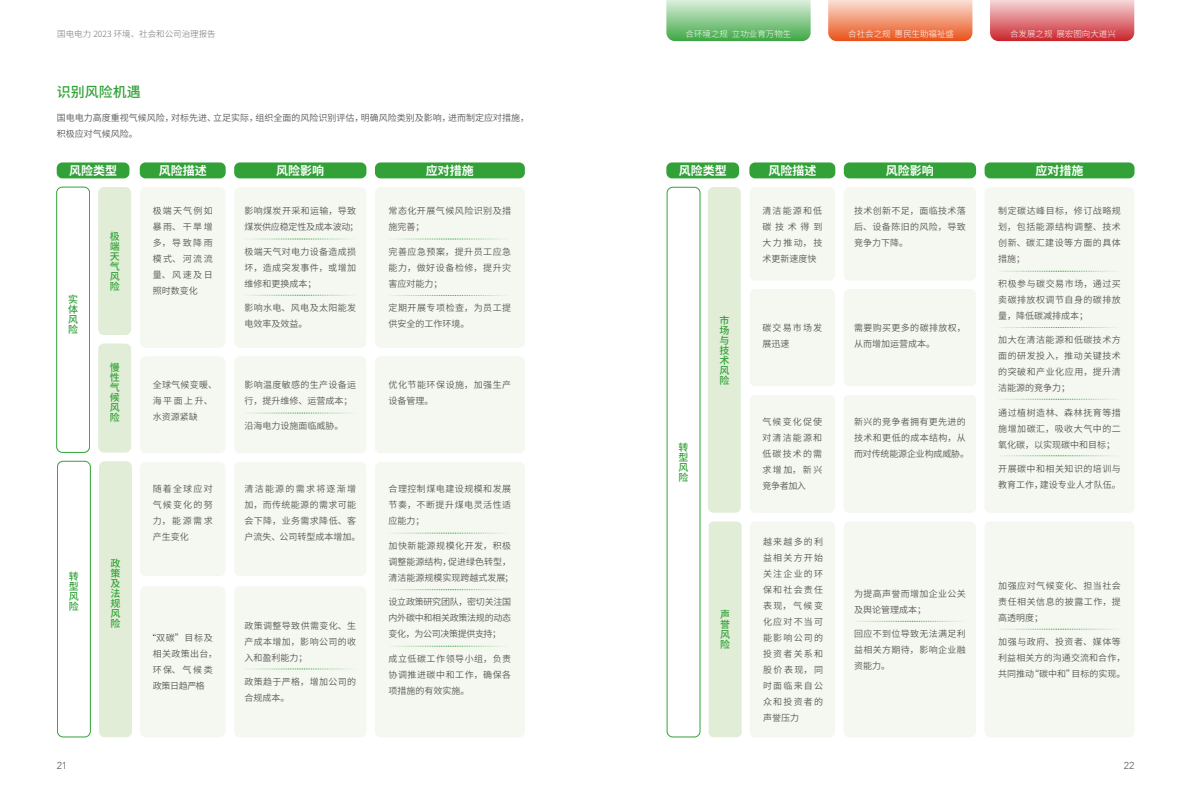
<style>
.page{position:relative;width:1191px;height:808px;background:#fff}
.page>*{position:absolute;margin:0;border:0;box-sizing:border-box;transform-origin:0 0}
.t1{font:500 14px "Source Han Sans CN";color:#32a238}
.t2{font:700 12px "Source Han Sans CN";color:#fff}
.t3{font:500 10px/10px "Source Han Sans CN";color:#32a238;text-align:justify}
.t4{font:300 10px "Avenir";color:#595757}
.t5{font:9px/16px "Source Han Sans CN";letter-spacing:.04em;color:#595757;text-align:justify}
.t6{font:9px/16px "Source Han Sans CN";color:#595757}
.t7{font:9px/16px "Source Han Sans CN";letter-spacing:.01em;color:#595757}
.t8{font:9px/16px "Source Han Sans CN";letter-spacing:-.02em;color:#595757}
.t9{font:9px/16px "Source Han Sans CN";letter-spacing:.13em;color:#595757}
.t10{font:300 8.5px "Source Han Sans CN";color:#fff}
.t11{font:300 8.5px "Source Han Sans CN";color:#727171}
</style>
<div class="page">
<svg style="left:666px;top:0;width:144px;height:41px;background:#8ecb91"></svg>
<svg style="left:828px;top:0;width:144px;height:41px;background:#f29977"></svg>
<svg style="left:990px;top:0;width:144px;height:41px;background:#e07e83"></svg>
<div style="left:140px;top:162px;width:86px;height:16px;background:#32a238;border-radius:6px"></div>
<div style="left:234px;top:162px;width:132px;height:16px;background:#32a238;border-radius:6px"></div>
<div style="left:375px;top:162px;width:150px;height:16px;background:#32a238;border-radius:6px"></div>
<div style="left:57px;top:162px;width:72px;height:16px;background:#32a238;border-radius:6px"></div>
<div style="left:140px;top:187px;width:85px;height:161px;background:#f4f8f0;border-radius:6px"></div>
<div style="left:234px;top:187px;width:132px;height:161px;background:#f4f8f0;border-radius:6px"></div>
<div style="left:375px;top:187px;width:150px;height:161px;background:#f4f8f0;border-radius:6px"></div>
<div style="left:98px;top:187px;width:33px;height:148px;background:#e1edd7;border-radius:6px"></div>
<div style="left:140px;top:356px;width:85px;height:97px;background:#f4f8f0;border-radius:6px"></div>
<div style="left:234px;top:356px;width:132px;height:97px;background:#f4f8f0;border-radius:6px"></div>
<div style="left:375px;top:356px;width:150px;height:97px;background:#f4f8f0;border-radius:6px"></div>
<div style="left:98px;top:343px;width:33px;height:110px;background:#e1edd7;border-radius:6px"></div>
<div style="left:56px;top:187px;width:34px;height:266px;border:1px solid #32a238;border-radius:6px"></div>
<div style="left:140px;top:462px;width:85px;height:114px;background:#f4f8f0;border-radius:6px"></div>
<div style="left:140px;top:586px;width:85px;height:151px;background:#f4f8f0;border-radius:6px"></div>
<div style="left:234px;top:462px;width:132px;height:114px;background:#f4f8f0;border-radius:6px"></div>
<div style="left:234px;top:586px;width:132px;height:151px;background:#f4f8f0;border-radius:6px"></div>
<div style="left:375px;top:462px;width:150px;height:275px;background:#f4f8f0;border-radius:6px"></div>
<div style="left:99px;top:461px;width:33px;height:276px;background:#e1edd7;border-radius:6px"></div>
<div style="left:57px;top:461px;width:34px;height:276px;border:1px solid #32a238;border-radius:6px"></div>
<svg style="left:249px;top:239px;width:100px;height:1px"></svg>
<svg style="left:246px;top:295px;width:105px;height:1px"></svg>
<svg style="left:249px;top:413px;width:102px;height:1px"></svg>
<svg style="left:251px;top:669px;width:98px;height:1px"></svg>
<svg style="left:390px;top:646px;width:115px;height:1px"></svg>
<svg style="left:390px;top:589px;width:115px;height:1px"></svg>
<svg style="left:390px;top:533px;width:112px;height:1px"></svg>
<svg style="left:390px;top:295px;width:115px;height:1px"></svg>
<svg style="left:390px;top:239px;width:110px;height:1px"></svg>
<div style="left:749px;top:162px;width:86px;height:16px;background:#32a238;border-radius:6px"></div>
<div style="left:844px;top:162px;width:132px;height:16px;background:#32a238;border-radius:6px"></div>
<div style="left:984px;top:162px;width:150px;height:16px;background:#32a238;border-radius:6px"></div>
<div style="left:666px;top:162px;width:73px;height:16px;background:#32a238;border-radius:6px"></div>
<div style="left:749px;top:187px;width:86px;height:94px;background:#f4f8f0;border-radius:6px"></div>
<div style="left:844px;top:187px;width:132px;height:94px;background:#f4f8f0;border-radius:6px"></div>
<div style="left:984px;top:187px;width:150px;height:326px;background:#f4f8f0;border-radius:6px"></div>
<div style="left:749px;top:289px;width:86px;height:97px;background:#f4f8f0;border-radius:6px"></div>
<div style="left:844px;top:289px;width:132px;height:97px;background:#f4f8f0;border-radius:6px"></div>
<div style="left:708px;top:187px;width:33px;height:326px;background:#e1edd7;border-radius:6px"></div>
<div style="left:749px;top:395px;width:86px;height:118px;background:#f4f8f0;border-radius:6px"></div>
<div style="left:749px;top:521px;width:86px;height:216px;background:#f4f8f0;border-radius:6px"></div>
<div style="left:844px;top:395px;width:132px;height:118px;background:#f4f8f0"></div>
<div style="left:844px;top:521px;width:132px;height:216px;background:#f4f8f0;border-radius:6px"></div>
<div style="left:984px;top:521px;width:150px;height:216px;background:#f4f8f0;border-radius:6px"></div>
<div style="left:708px;top:521px;width:33px;height:216px;background:#e1edd7"></div>
<div style="left:667px;top:187px;width:33px;height:550px;border:1px solid #32a238;border-radius:6px"></div>
<svg style="left:998px;top:271px;width:117px;height:1px"></svg>
<svg style="left:998px;top:327px;width:117px;height:1px"></svg>
<svg style="left:998px;top:399px;width:117px;height:1px"></svg>
<svg style="left:1007px;top:456px;width:101px;height:1px"></svg>
<svg style="left:1000px;top:629px;width:115px;height:1px"></svg>
<svg style="left:856px;top:621px;width:105px;height:1px"></svg>
<p class="t11" style="left:57px;top:29px;width:160px">国电电力 2023 环境、社会和公司治理报告</p>
<p class="t10" style="left:685px;top:29px;width:107px">合环境之规 立功业育万物生</p>
<p class="t10" style="left:848px;top:29px;width:107px">合社会之规 惠民生助福祉盛</p>
<p class="t10" style="left:1010px;top:29px;width:107px">合发展之规 展宏图向大道兴</p>
<h1 class="t1" style="left:57px;top:85px;width:85px">识别风险机遇</h1>
<p class="t6" style="left:57px;top:110px;width:474px">国电电力高度重视气候风险，对标先进、立足实际，组织全面的风险识别评估，明确风险类别及影响，进而制定应对措施，积极应对气候风险。</p>
<h2 class="t2" style="left:69px;top:164px;width:49px">风险类型</h2>
<h2 class="t2" style="left:159px;top:164px;width:49px">风险描述</h2>
<h2 class="t2" style="left:276px;top:164px;width:49px">风险影响</h2>
<h2 class="t2" style="left:426px;top:164px;width:49px">应对措施</h2>
<p class="t5" style="left:153px;top:203px;width:61px">极端天气例如暴雨、干旱增多，导致降雨模式、河流流量、风速及日照时数变化</p>
<p class="t8" style="left:244px;top:203px;width:115px">影响煤炭开采和运输，导致煤炭供应稳定性及成本波动；</p>
<p class="t5" style="left:388px;top:203px;width:124px">常态化开展气候风险识别及措施完善；</p>
<p class="t5" style="left:388px;top:244px;width:124px">完善应急预案，提升员工应急能力，做好设备检修，提升灾害应对能力；</p>
<p class="t5" style="left:388px;top:300px;width:124px">定期开展专项检查，为员工提供安全的工作环境。</p>
<p class="t3" style="left:110px;top:231px;width:11px">极端天气风险</p>
<p class="t5" style="left:244px;top:244px;width:113px">极端天气对电力设备造成损坏，造成突发事件，或增加维修和更换成本；</p>
<p class="t5" style="left:244px;top:300px;width:113px">影响水电、风电及太阳能发电效率及效益。</p>
<p class="t3" style="left:68px;top:294px;width:11px">实体风险</p>
<p class="t3" style="left:110px;top:362px;width:11px">慢性气候风险</p>
<p class="t3" style="left:69px;top:571px;width:11px">转型风险</p>
<p class="t3" style="left:110px;top:558px;width:11px">政策及法规风险</p>
<p class="t5" style="left:153px;top:377px;width:66px;text-align:left">全球气候变暖、海平面上升、水资源紧缺</p>
<p class="t5" style="left:244px;top:377px;width:113px">影响温度敏感的生产设备运行，提升维修、运营成本；</p>
<p class="t6" style="left:244px;top:417px;width:100px">沿海电力设施面临威胁。</p>
<p class="t5" style="left:153px;top:481px;width:61px">随着全球应对气候变化的努力，能源需求产生变化</p>
<p class="t5" style="left:153px;top:630px;width:66px;text-align:left;text-indent:4px">双碳”目标及相关政策出台，环保、气候类政策日趋严格</p>
<p class="t5" style="left:244px;top:481px;width:118px;text-align:left">清洁能源的需求将逐渐增加，而传统能源的需求可能会下降，业务需求降低、客户流失、公司转型成本增加。</p>
<p class="t5" style="left:244px;top:618px;width:113px">政策调整导致供需变化、生产成本增加，影响公司的收入和盈利能力；</p>
<p class="t5" style="left:244px;top:674px;width:113px">政策趋于严格，增加公司的合规成本。</p>
<p class="t5" style="left:388px;top:377px;width:124px">优化节能环保设施，加强生产设备管理。</p>
<p class="t5" style="left:388px;top:481px;width:124px">合理控制煤电建设规模和发展节奏，不断提升煤电灵活性适应能力；</p>
<p class="t6" style="left:388px;top:537px;width:126px">加快新能源规模化开发，积极调整能源结构，促进绿色转型，清洁能源规模实现跨越式发展；</p>
<p class="t5" style="left:388px;top:594px;width:124px">设立政策研究团队，密切关注国内外碳中和相关政策法规的动态变化，为公司决策提供支持；</p>
<p class="t5" style="left:388px;top:651px;width:124px">成立低碳工作领导小组，负责协调推进碳中和工作，确保各项措施的有效实施。</p>
<h2 class="t2" style="left:678px;top:164px;width:49px">风险类型</h2>
<h2 class="t2" style="left:768px;top:164px;width:49px">风险描述</h2>
<h2 class="t2" style="left:886px;top:164px;width:49px">风险影响</h2>
<h2 class="t2" style="left:1035px;top:164px;width:49px">应对措施</h2>
<p class="t5" style="left:762px;top:203px;width:61px">清洁能源和低碳技术得到大力推动，技术更新速度快</p>
<p class="t5" style="left:854px;top:203px;width:113px">技术创新不足，面临技术落后、设备陈旧的风险，导致竞争力下降。</p>
<p class="t5" style="left:998px;top:203px;width:124px">制定碳达峰目标，修订战略规划，包括能源结构调整、技术创新、碳汇建设等方面的具体措施；</p>
<p class="t5" style="left:998px;top:276px;width:124px">积极参与碳交易市场，通过买卖碳排放权调节自身的碳排放量，降低碳减排成本；</p>
<p class="t5" style="left:998px;top:332px;width:124px">加大在清洁能源和低碳技术方面的研发投入，推动关键技术的突破和产业化应用，提升清洁能源的竞争力；</p>
<p class="t5" style="left:998px;top:405px;width:124px">通过植树造林、森林抚育等措施增加碳汇，吸收大气中的二氧化碳，以实现碳中和目标；</p>
<p class="t5" style="left:998px;top:461px;width:124px">开展碳中和相关知识的培训与教育工作，建设专业人才队伍。</p>
<p class="t3" style="left:719px;top:315px;width:11px">市场与技术风险</p>
<p class="t9" style="left:762px;top:320px;width:61px">碳交易市场发展迅速</p>
<p class="t5" style="left:854px;top:320px;width:113px">需要购买更多的碳排放权，从而增加运营成本。</p>
<p class="t5" style="left:762px;top:414px;width:61px">气候变化促使对清洁能源和低碳技术的需求增加，新兴竞争者加入</p>
<p class="t5" style="left:854px;top:414px;width:116px;text-align:left">新兴的竞争者拥有更先进的技术和更低的成本结构，从而对传统能源企业构成威胁。</p>
<p class="t3" style="left:678px;top:442px;width:11px">转型风险</p>
<p class="t3" style="left:720px;top:609px;width:11px">声誉风险</p>
<p class="t5" style="left:763px;top:534px;width:61px">越来越多的利益相关方开始关注企业的环保和社会责任表现，气候变化应对不当可能影响公司的投资者关系和股价表现，同时面临来自公众和投资者的声誉压力</p>
<p class="t5" style="left:854px;top:585px;width:113px">为提高声誉而增加企业公关及舆论管理成本；</p>
<p class="t5" style="left:854px;top:626px;width:113px">回应不到位导致无法满足利益相关方期待，影响企业融资能力。</p>
<p class="t5" style="left:998px;top:577px;width:124px">加强应对气候变化、担当社会责任相关信息的披露工作，提高透明度；</p>
<p class="t7" style="left:998px;top:634px;width:129px">加强与政府、投资者、媒体等利益相关方的沟通交流和合作，共同推动“碳中和”目标的实现。</p>
<p class="t4" style="left:57px;top:759px;width:12px">21</p>
<p class="t4" style="left:1123px;top:759px;width:12px">22</p>
</div>
